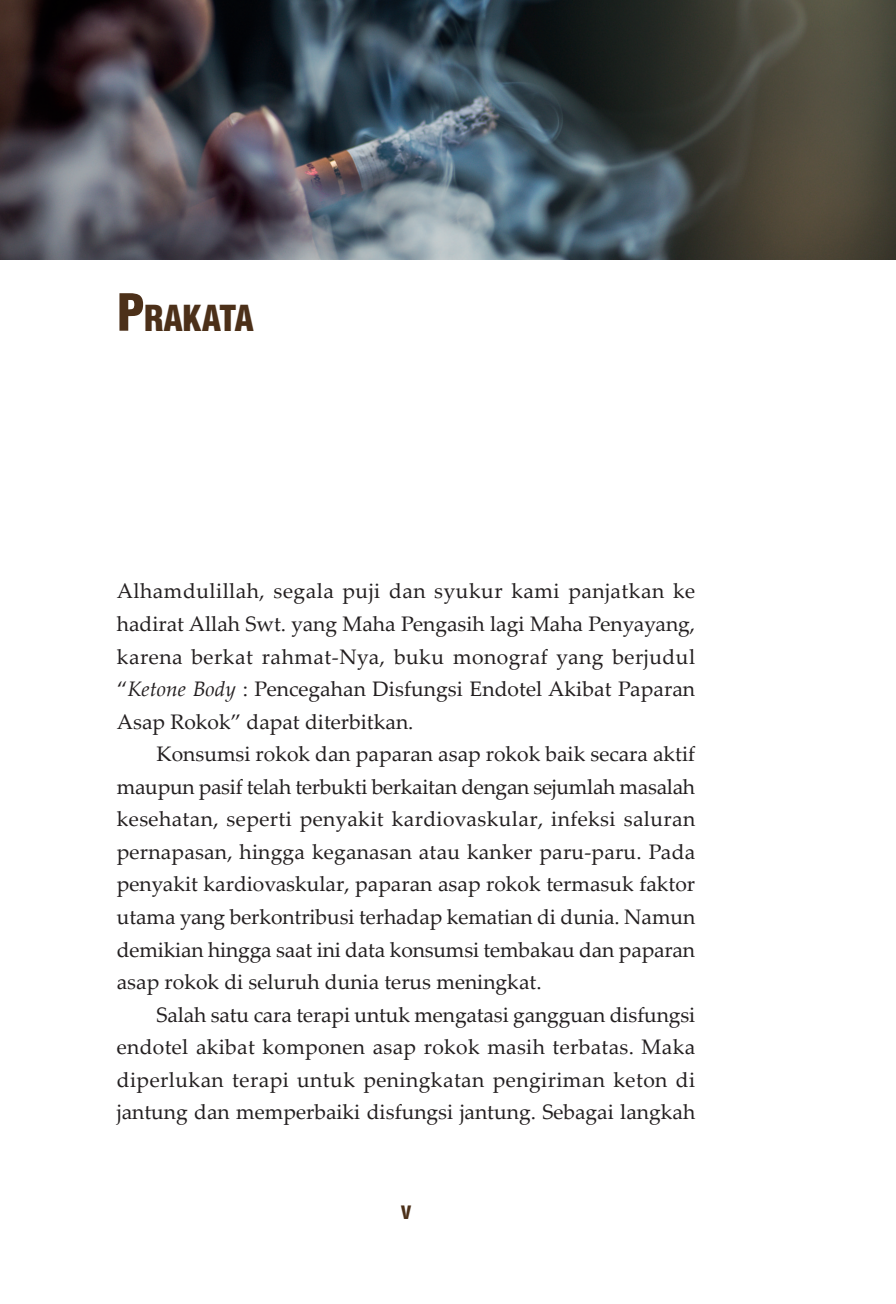
<style>
.page{position:relative;width:896px;height:1304px;background:#fff}
.page>*{position:absolute;margin:0;border:0;box-sizing:border-box;transform-origin:0 0}
.t1{font:900 condensed 35px "Helvetica LT Std";letter-spacing:-.01em;color:#4c3019}
.t2{font:700 condensed 24px "Helvetica LT Std";color:#4c3019}
.t3{font:21px/32.6px "Palatino Linotype";color:#231f20;text-align:justify}
.s1{font-size:50px}
.s2{font-style:italic}
</style>
<div class="page">
<img style="left:0;top:0;width:896px;height:260px">
<h1 class="t1" style="left:117px;top:303px;width:138px"><span class="s1">P</span>RAKATA</h1>
<p class="t3" style="left:117px;top:577px;width:580px">Alhamdulillah, segala puji dan syukur kami panjatkan ke hadirat Allah Swt. yang Maha Pengasih lagi Maha Penyayang, karena berkat rahmat-Nya, buku monograf yang berjudul “<span class="s2">Ketone Body</span> : Pencegahan Disfungsi Endotel Akibat Paparan Asap Rokok” dapat diterbitkan.</p>
<p class="t3" style="left:117px;top:740px;width:580px;text-indent:40px">Konsumsi rokok dan paparan asap rokok baik secara aktif maupun pasif telah terbukti berkaitan dengan sejumlah masalah kesehatan, seperti penyakit kardiovaskular, infeksi saluran pernapasan, hingga keganasan atau kanker paru-paru. Pada penyakit kardiovaskular, paparan asap rokok termasuk faktor utama yang berkontribusi terhadap kematian di dunia. Namun demikian hingga saat ini data konsumsi tembakau dan paparan asap rokok di seluruh dunia terus meningkat.</p>
<p class="t3" style="left:117px;top:1001px;width:580px;text-indent:40px">Salah satu cara terapi untuk mengatasi gangguan disfungsi endotel akibat komponen asap rokok masih terbatas. Maka diperlukan terapi untuk peningkatan pengiriman keton di jantung dan memperbaiki disfungsi jantung. Sebagai langkah</p>
<p class="t2" style="left:401px;top:1200px;width:12px">v</p>
</div>
